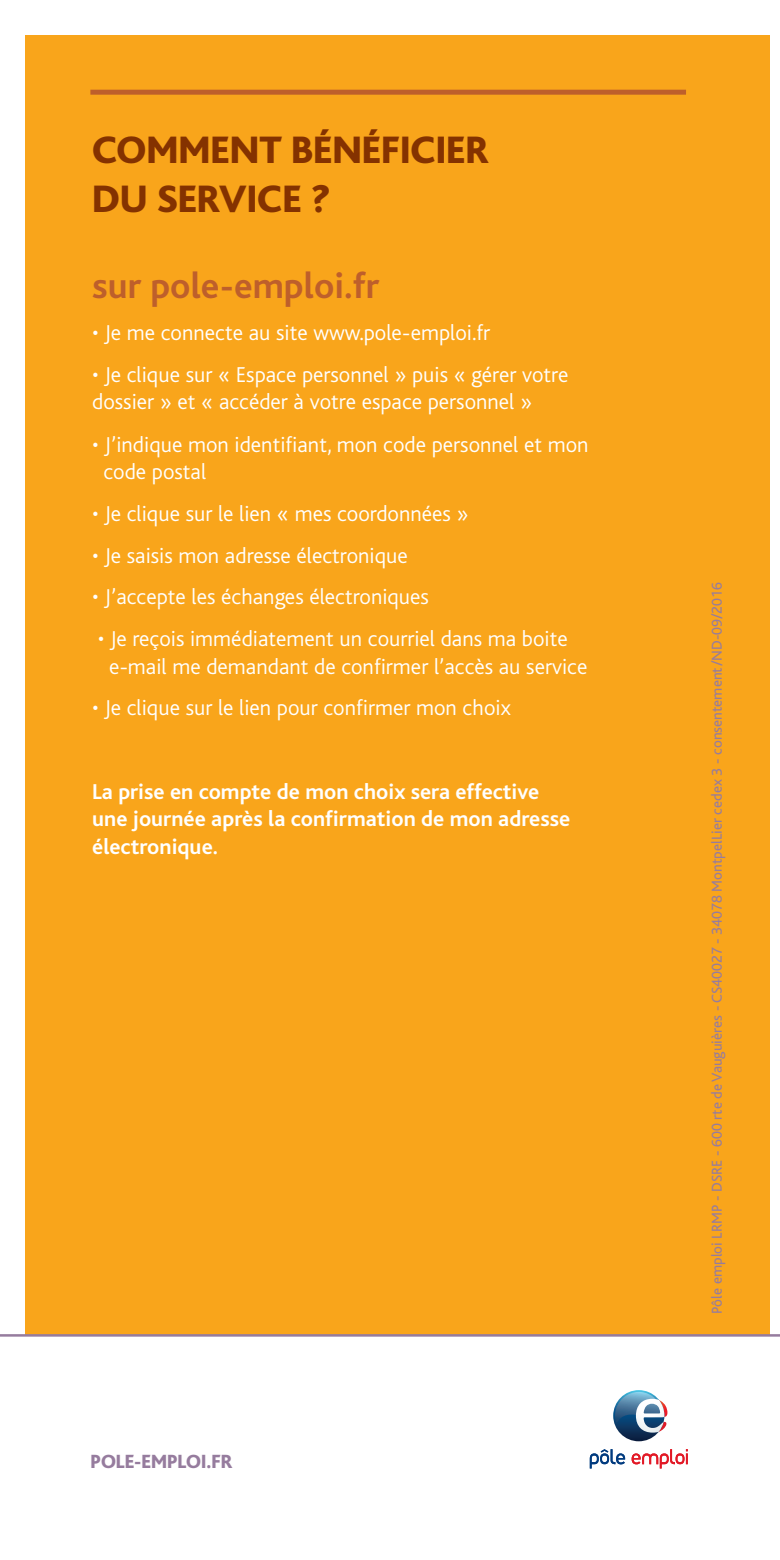
<style>
.page{position:relative;width:780px;height:1560px;background:#fff}
.page>*{position:absolute;margin:0;border:0;box-sizing:border-box;transform-origin:0 0}
.TITRE{font:800 40px "Bliss";color:#843200}
.TEXTE_COURANT_ESPACE{font:700 37.5px "Bliss";color:#be5f2b}
.TEXTE_COURANT_ESPACE-2{font:300 22.5px/27.5px "Bliss";color:#fff}
.TEXTE_COURANT_ESPACE-3{font:700 22.5px/27.5px "Bliss";color:#fff}
.t1{font:800 20px "Bliss";color:#967c9e}
.SIGNATURE{font:15px "Bliss";color:#967c9e}
</style>
<div class="page">
<div style="left:25px;top:35px;width:744px;height:1299px;background:#f9a51b"></div>
<svg style="left:613px;top:1389px;width:51px;height:51px"></svg>
<svg style="left:614px;top:1391px;width:53px;height:41px"></svg>
<svg style="left:589px;top:1449px;width:36px;height:19px"></svg>
<svg style="left:631px;top:1449px;width:56px;height:19px"></svg>
<hr style="left:0;top:1333px;width:780px;height:3px;background:#967c9e">
<div style="left:90px;top:90px;width:596px;height:5px;background:#be5f2b"></div>
<p class="TITRE" style="left:92px;top:130px;width:398px">COMMENT BÉNÉFICIER</p>
<p class="TITRE" style="left:92px;top:178px;width:239px">DU SERVICE ?</p>
<p class="TEXTE_COURANT_ESPACE" style="left:92px;top:266px;width:289px">sur pole-emploi.fr</p>
<p class="TEXTE_COURANT_ESPACE-2" style="left:92px;top:319px;width:399px">• Je me connecte au site www.pole-emploi.fr</p>
<p class="TEXTE_COURANT_ESPACE-2" style="left:92px;top:361px;width:477px">• Je clique sur « Espace personnel » puis « gérer votre dossier » et « accéder à votre espace personnel »</p>
<p class="TEXTE_COURANT_ESPACE-2" style="left:92px;top:431px;width:498px">• J’indique mon identifiant, mon code personnel et mon</p>
<p class="TEXTE_COURANT_ESPACE-2" style="left:103px;top:458px;width:104px">code postal</p>
<p class="TEXTE_COURANT_ESPACE-2" style="left:92px;top:500px;width:378px">• Je clique sur le lien « mes coordonnées »</p>
<p class="TEXTE_COURANT_ESPACE-2" style="left:92px;top:542px;width:317px">• Je saisis mon adresse électronique</p>
<p class="TEXTE_COURANT_ESPACE-2" style="left:92px;top:583px;width:338px">• J’accepte les échanges électroniques</p>
<p class="TEXTE_COURANT_ESPACE-2" style="left:98px;top:625px;width:471px">• Je reçois immédiatement un courriel dans ma boite</p>
<p class="TEXTE_COURANT_ESPACE-2" style="left:109px;top:653px;width:480px">e-mail me demandant de confirmer l’accès au service</p>
<p class="TEXTE_COURANT_ESPACE-2" style="left:92px;top:694px;width:420px">• Je clique sur le lien pour confirmer mon choix</p>
<p class="TEXTE_COURANT_ESPACE-3" style="left:92px;top:778px;width:448px">La prise en compte de mon choix sera effective</p>
<p class="TEXTE_COURANT_ESPACE-3" style="left:92px;top:805px;width:479px">une journée après la confirmation de mon adresse électronique.</p>
<p class="t1" style="left:90px;top:1450px;width:144px">POLE-EMPLOI.FR</p>
<p class="SIGNATURE" style="left:709px;top:1313px;width:732px;rotate:-90deg">Pôle emploi LRMP - DSRE - 600 rte de Vauguières - CS40027 - 34078 MontpelLier cedex 3 - consentement/ND-09/2016</p>
</div>
